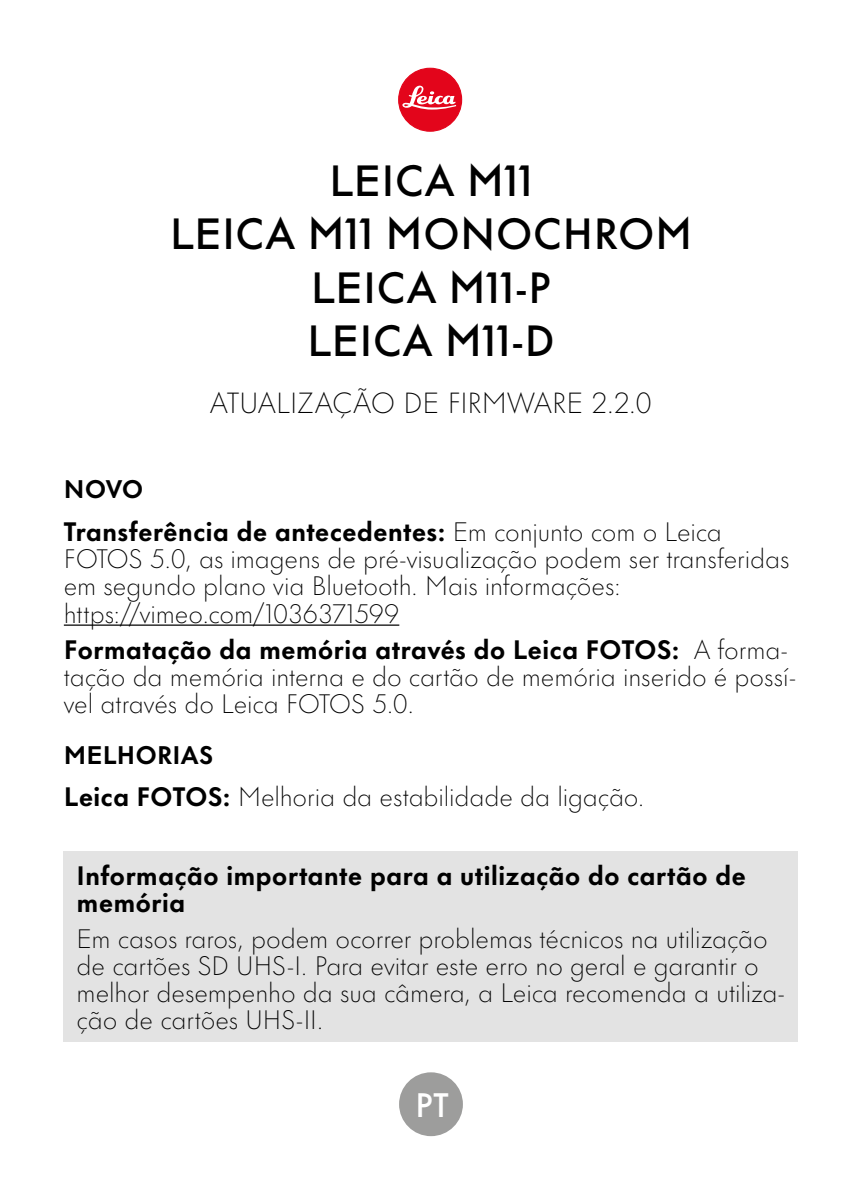
<style>
.page{position:relative;width:862px;height:1200px;background:#fff}
.page>*{position:absolute;margin:0;border:0;box-sizing:border-box;transform-origin:0 0}
.Text____Body_Text{font:500 40.5px "Futura Nowfor Leica Text";letter-spacing:.005em;color:#000}
.Heading____Chapter{font:500 31.5px "Futura Nowfor Leica Text";color:#fff}
.Text____Body_Text-2{font:300 27px "Futura Nowfor Leica Text";color:#000}
.Listing__Feature_RNs{font:300 24.75px/27px "Futura Nowfor Leica Text";letter-spacing:-.005em;color:#000}
.Listing__Feature_RNs-2{font:700 24.75px/27px "Futura Nowfor Leica Text";color:#000}
.Heading____Heading_01{font:700 23.62px "Futura Nowfor Leica Text";letter-spacing:.005em;color:#000}
.s1{font-weight:700}
</style>
<div class="page">
<div style="left:398px;top:68px;width:63px;height:63px;background:#e3051b;border-radius:50%"></div>
<div style="left:398px;top:68px;width:64px;height:64px;border:1px solid #e3051b;border-radius:50%"></div>
<svg style="left:402px;top:85px;width:54px;height:25px"></svg>
<hr style="left:64px;top:624px;width:335px;height:1px;background:#000">
<div style="left:64px;top:851px;width:733px;height:190px;background:#e3e3e3"></div>
<div style="left:399px;top:1071px;width:63px;height:64px;background:#9d9d9c;border-radius:50%"></div>
<p class="Text____Body_Text" style="left:329px;top:147px;width:205px">LEICA M11</p>
<p class="Text____Body_Text" style="left:169px;top:200px;width:524px">LEICA M11 MONOCHROM</p>
<p class="Text____Body_Text" style="left:310px;top:254px;width:242px">LEICA M11-P</p>
<p class="Text____Body_Text" style="left:307px;top:307px;width:249px">LEICA M11-D</p>
<p class="Text____Body_Text-2" style="left:210px;top:382px;width:443px">ATUALIZAÇÃO DE FIRMWARE 2.2.0</p>
<p class="Heading____Heading_01" style="left:64px;top:469px;width:81px">NOVO</p>
<p class="Listing__Feature_RNs" style="left:64px;top:517px;width:726px"><span class="s1">Transferência de antecedentes:</span> Em conjunto com o Leica FOTOS 5.0, as imagens de pré-visualização podem ser transferidas em segundo plano via Bluetooth. Mais informações: https://vimeo.com/1036371599</p>
<p class="Listing__Feature_RNs" style="left:64px;top:634px;width:733px"><span class="s1">Formatação da memória através do Leica FOTOS:</span> A forma&shy;tação da memória interna e do cartão de memória inserido é possí&shy;vel através do Leica FOTOS 5.0.</p>
<p class="Heading____Heading_01" style="left:64px;top:734px;width:151px">MELHORIAS</p>
<p class="Listing__Feature_RNs" style="left:64px;top:782px;width:582px"><span class="s1">Leica FOTOS:</span> Melhoria da estabilidade da ligação.</p>
<p class="Listing__Feature_RNs-2" style="left:77px;top:859px;width:670px">Informação importante para a utilização do cartão de memória</p>
<p class="Listing__Feature_RNs" style="left:77px;top:924px;width:709px">Em casos raros, podem ocorrer problemas técnicos na utilização de cartões SD UHS-I. Para evitar este erro no geral e garantir o melhor desempenho da sua câmera, a Leica recomenda a utiliza&shy;ção de cartões UHS-II.</p>
<p class="Heading____Chapter" style="left:415px;top:1078px;width:35px">PT</p>
</div>
